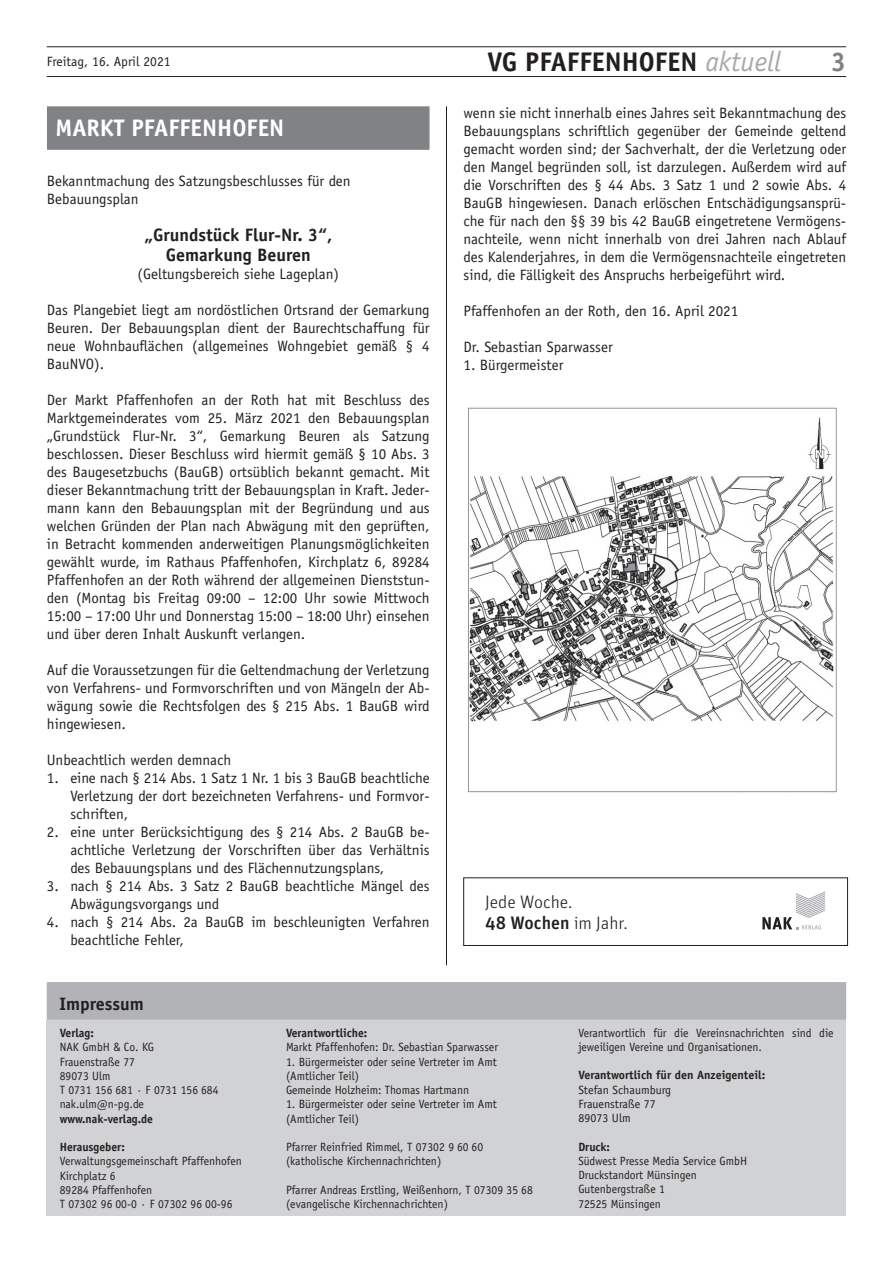
<style>
.page{position:relative;width:893px;height:1263px;background:#fff}
.page>*{position:absolute;margin:0;border:0;box-sizing:border-box;transform-origin:0 0}
.t1{font:700 27px "Officina Sans";color:#231f20}
.t2{font:700 27px "Officina Sans";color:#808285}
.t3{font:700 24px "Officina Sans";color:#fff}
.t4{font:700 18px/19.5px "Officina Sans";color:#231f20;text-align:center}
.t5{font:300 18px/21px "Unit Pro";color:#231f20}
.t6{font:15px/18px "Officina Sans";color:#231f20;text-align:justify}
.t7{font:13.5px "Officina Sans";color:#231f20}
.t8{font:12px/14.2px "Officina Sans";color:#231f20}
.t9{font:700 12px "Officina Sans";color:#231f20}
.s1{font-weight:400;font-style:italic;font-size:28.35px;color:#a8a9ad}
.s2{font-weight:500}
</style>
<div class="page">
<hr style="left:47px;top:76px;width:799px;height:1px;background:#231f20">
<hr style="left:47px;top:47px;width:799px;height:1px;background:#231f20">
<hr style="left:446px;top:106px;width:1px;height:859px;background:#231f20">
<div style="left:47px;top:106px;width:382px;height:44px;background:#808285"></div>
<svg style="left:762px;top:891px;width:63px;height:38px"></svg>
<div style="left:463px;top:878px;width:385px;height:68px;border:1px solid #231f20"></div>
<div style="left:47px;top:1019px;width:799px;height:197px;background:#d1d2d4"></div>
<div style="left:47px;top:982px;width:799px;height:37px;background:#b2b3b7"></div>
<img style="left:468px;top:407px;width:369px;height:386px">
<p class="t7" style="left:47px;top:53px;width:125px">Freitag, 16. April 2021</p>
<h1 class="t1" style="left:487px;top:45px;width:295px">VG PFAFFENHOFEN <span class="s1">aktuell</span></h1>
<h1 class="t2" style="left:831px;top:45px;width:17px">3</h1>
<h2 class="t3" style="left:55px;top:112px;width:230px">MARKT PFAFFENHOFEN</h2>
<p class="t6" style="left:47px;top:172px;width:305px">Bekanntmachung des Satzungsbeschlusses für den<br>Bebauungsplan</p>
<p class="t4" style="left:144px;top:225px;width:190px">„Grundstück Flur-Nr. 3“,<br>Gemarkung Beuren</p>
<p class="t6" style="left:138px;top:265px;width:203px">(Geltungsbereich siehe Lageplan)</p>
<p class="t6" style="left:47px;top:301px;width:384px">Das Plangebiet liegt am nordöstlichen Ortsrand der Gemarkung Beuren. Der Bebauungsplan dient der Baurechtschaffung für neue Wohnbauflächen (allgemeines Wohngebiet gemäß § 4<br>BauNVO).</p>
<p class="t6" style="left:47px;top:391px;width:384px">Der Markt Pfaffenhofen an der Roth hat mit Beschluss des Marktgemeinderates vom 25. März 2021 den Bebauungsplan „Grundstück Flur-Nr. 3“, Gemarkung Beuren als Satzung beschlossen. Dieser Beschluss wird hiermit gemäß § 10 Abs. 3 des Baugesetzbuchs (BauGB) ortsüblich bekannt gemacht. Mit dieser Bekanntmachung tritt der Bebauungsplan in Kraft. Jeder&shy;mann kann den Bebauungsplan mit der Begründung und aus welchen Gründen der Plan nach Abwägung mit den geprüften, in Betracht kommenden anderweitigen Planungsmöglichkeiten gewählt wurde, im Rathaus Pfaffenhofen, Kirchplatz 6, 89284<br>Pfaffenhofen an der Roth während der allgemeinen Dienststun&shy;den (Montag bis Freitag 09:00 – 12:00 Uhr sowie Mittwoch 15:00 – 17:00 Uhr und Donnerstag 15:00 – 18:00 Uhr) einsehen und über deren Inhalt Auskunft verlangen.</p>
<p class="t6" style="left:47px;top:661px;width:384px">Auf die Voraussetzungen für die Geltendmachung der Verletzung von Verfahrens- und Formvorschriften und von Mängeln der Ab&shy;wägung sowie die Rechtsfolgen des § 215 Abs. 1 BauGB wird hingewiesen.</p>
<p class="t6" style="left:47px;top:751px;width:186px">Unbeachtlich werden demnach</p>
<p class="t6" style="left:70px;top:769px;width:361px;text-indent:-23px">1. eine nach § 214 Abs. 1 Satz 1 Nr. 1 bis 3 BauGB beachtliche Verletzung der dort bezeichneten Verfahrens- und Formvor&shy;schriften,</p>
<p class="t6" style="left:70px;top:823px;width:361px;text-indent:-23px">2. eine unter Berücksichtigung des § 214 Abs. 2 BauGB be&shy;achtliche Verletzung der Vorschriften über das Verhältnis des Bebauungsplans und des Flächennutzungsplans,</p>
<p class="t6" style="left:70px;top:877px;width:361px;text-indent:-23px">3. nach § 214 Abs. 3 Satz 2 BauGB beachtliche Mängel des<br>Abwägungsvorgangs und</p>
<p class="t6" style="left:70px;top:913px;width:361px;text-indent:-23px">4. nach § 214 Abs. 2a BauGB im beschleunigten Verfahren beachtliche Fehler,</p>
<p class="t4" style="left:60px;top:994px;width:86px">Impressum</p>
<p class="t6" style="left:463px;top:103px;width:384px">wenn sie nicht innerhalb eines Jahres seit Bekanntmachung des Bebauungsplans schriftlich gegenüber der Gemeinde geltend gemacht worden sind; der Sachverhalt, der die Verletzung oder den Mangel begründen soll, ist darzulegen. Außerdem wird auf die Vorschriften des § 44 Abs. 3 Satz 1 und 2 sowie Abs. 4<br>BauGB hingewiesen. Danach erlöschen Entschädigungsansprü&shy;che für nach den §§ 39 bis 42 BauGB eingetretene Vermögens&shy;nachteile, wenn nicht innerhalb von drei Jahren nach Ablauf des Kalenderjahres, in dem die Vermögensnachteile eingetreten sind, die Fälligkeit des Anspruchs herbeigeführt wird.</p>
<p class="t6" style="left:463px;top:301px;width:276px">Pfaffenhofen an der Roth, den 16. April 2021</p>
<p class="t6" style="left:463px;top:337px;width:151px">Dr. Sebastian Sparwasser</p>
<p class="t6" style="left:463px;top:355px;width:102px">1. Bürgermeister</p>
<p class="t5" style="left:485px;top:891px;width:144px">Jede Woche.<br><span class="s2">48 Wochen</span> im Jahr.</p>
<p class="t9" style="left:60px;top:1025px;width:36px">Verlag:</p>
<p class="t8" style="left:60px;top:1040px;width:160px">NAK GmbH &amp; Co. KG<br>Frauenstraße 77<br>89073 Ulm<br>T 0731 156 681 · F 0731 156 684 nak.ulm@n-pg.de</p>
<p class="t9" style="left:60px;top:1111px;width:95px">www.nak-verlag.de</p>
<p class="t9" style="left:60px;top:1139px;width:67px">Herausgeber:</p>
<p class="t8" style="left:60px;top:1154px;width:184px">Verwaltungsgemeinschaft Pfaffenhofen<br>Kirchplatz 6<br>89284 Pfaffenhofen<br>T 07302 96 00-0 · F 07302 96 00-96</p>
<p class="t9" style="left:286px;top:1025px;width:83px">Verantwortliche:</p>
<p class="t8" style="left:286px;top:1040px;width:213px">Markt Pfaffenhofen: Dr. Sebastian Sparwasser</p>
<p class="t8" style="left:286px;top:1054px;width:212px">1. Bürgermeister oder seine Vertreter im Amt (Amtlicher Teil)<br>Gemeinde Holzheim: Thomas Hartmann</p>
<p class="t8" style="left:286px;top:1097px;width:212px">1. Bürgermeister oder seine Vertreter im Amt (Amtlicher Teil)</p>
<p class="t8" style="left:286px;top:1140px;width:199px">Pfarrer Reinfried Rimmel, T 07302 9 60 60 (katholische Kirchennachrichten)</p>
<p class="t8" style="left:286px;top:1183px;width:248px">Pfarrer Andreas Erstling, Weißenhorn, T 07309 35 68 (evangelische Kirchennachrichten)</p>
<p class="t8" style="left:578px;top:1025px;width:257px">Verantwortlich für die Vereinsnachrichten sind die jeweiligen Vereine und Organisationen.</p>
<p class="t9" style="left:578px;top:1068px;width:188px">Verantwortlich für den Anzeigenteil:</p>
<p class="t8" style="left:578px;top:1082px;width:94px">Stefan Schaumburg<br>Frauenstraße 77<br>89073 Ulm</p>
<p class="t9" style="left:578px;top:1139px;width:33px">Druck:</p>
<p class="t8" style="left:578px;top:1154px;width:170px">Südwest Presse Media Service GmbH<br>Druckstandort Münsingen<br>Gutenbergstraße 1<br>72525 Münsingen</p>
</div>
